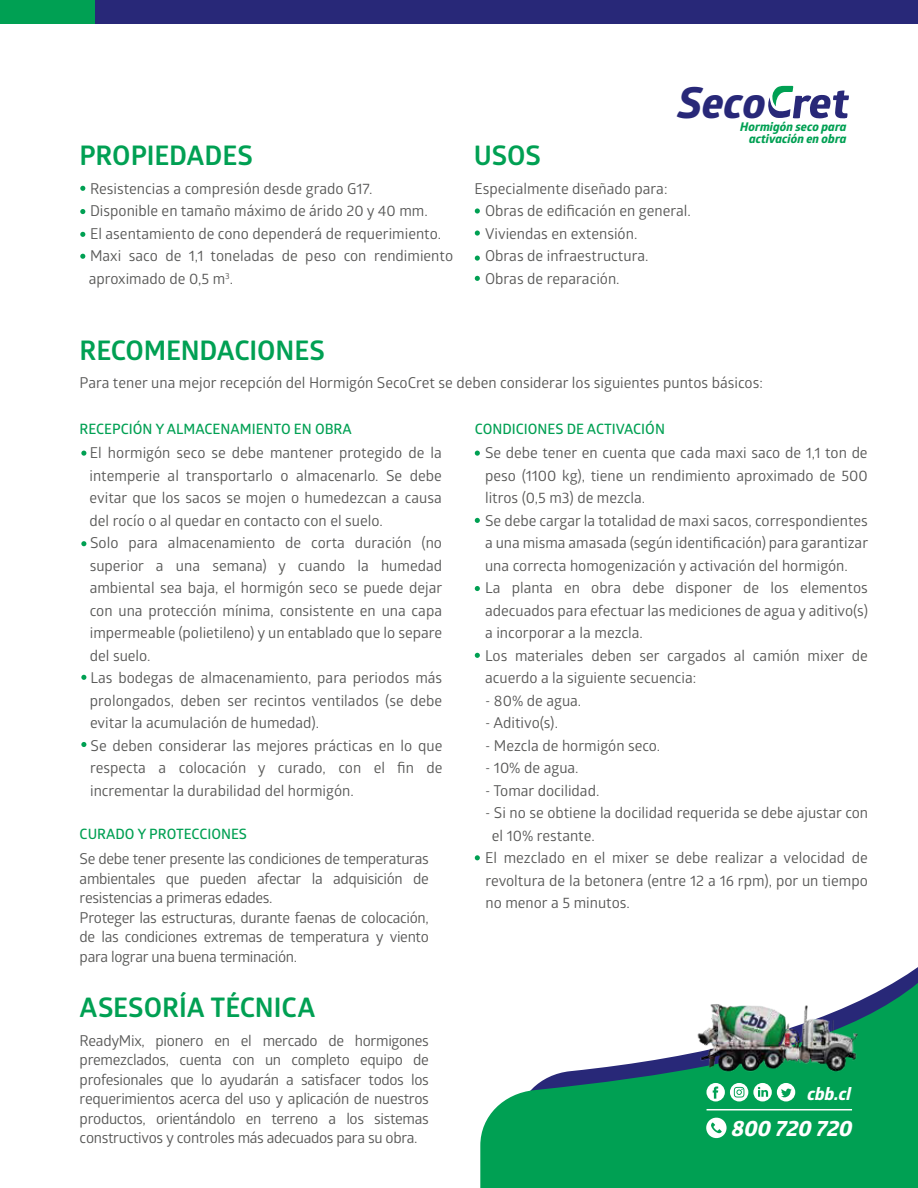
<style>
.page{position:relative;width:918px;height:1188px;background:#fff}
.page>*{position:absolute;margin:0;border:0;box-sizing:border-box;transform-origin:0 0}
.t1{font:italic 700 42.6px "Globerx";color:#282878}
.t2{font:700 27px "Glober";letter-spacing:-.005em;color:#00a053}
.t3{font:italic 700 21.9px "Globerx";color:#fff}
.t4{font:italic 700 17.4px "Globerx";color:#fff}
.t5{font:15px/22.5px "Glober";color:#575756}
.t6{font:15px/19.5px "Glober";letter-spacing:-.02em;color:#575756}
.t7{font:600 14.25px "Glober";color:#00a053}
.t8{font:italic 700 12px/12px "Globerx";color:#00a053;text-align:right}
</style>
<div class="page">
<svg style="left:475px;top:451px;width:5px;height:5px"></svg>
<svg style="left:475px;top:518px;width:5px;height:5px"></svg>
<svg style="left:475px;top:586px;width:5px;height:5px"></svg>
<svg style="left:475px;top:653px;width:5px;height:5px"></svg>
<svg style="left:475px;top:855px;width:5px;height:5px"></svg>
<svg style="left:80px;top:186px;width:5px;height:5px"></svg>
<svg style="left:80px;top:209px;width:5px;height:5px"></svg>
<svg style="left:80px;top:232px;width:5px;height:5px"></svg>
<svg style="left:80px;top:254px;width:5px;height:5px"></svg>
<svg style="left:475px;top:256px;width:5px;height:5px"></svg>
<svg style="left:475px;top:276px;width:5px;height:5px"></svg>
<svg style="left:475px;top:208px;width:5px;height:6px"></svg>
<svg style="left:475px;top:230px;width:5px;height:6px"></svg>
<svg style="left:81px;top:451px;width:5px;height:5px"></svg>
<svg style="left:81px;top:541px;width:5px;height:5px"></svg>
<svg style="left:81px;top:675px;width:5px;height:5px"></svg>
<svg style="left:81px;top:742px;width:5px;height:5px"></svg>
<svg style="left:768px;top:86px;width:81px;height:33px"></svg>
<div style="left:57px;top:0;width:861px;height:23px;background:#282878"></div>
<div style="left:0;top:0;width:94px;height:23px;background:#00a053"></div>
<svg style="left:480px;top:967px;width:438px;height:221px;fill:#00a053"></svg>
<img style="left:693px;top:991px;width:169px;height:91px">
<svg style="left:706px;top:1083px;width:89px;height:18px"></svg>
<svg style="left:705px;top:1117px;width:22px;height:22px"></svg>
<hr style="left:707px;top:1109px;width:145px;height:1px;background:#fff">
<h2 class="t2" style="left:79px;top:137px;width:175px">PROPIEDADES</h2>
<p class="t5" style="left:89px;top:177px;width:366px">Resistencias a compresión desde grado G17.<br>Disponible en tamaño máximo de árido 20 y 40 mm.<br>El asentamiento de cono dependerá de requerimiento.<br>Maxi saco de 1,1 toneladas de peso con rendimiento aproximado de 0,5 m<sup>3</sup>.</p>
<h2 class="t2" style="left:80px;top:331px;width:247px">RECOMENDACIONES</h2>
<h2 class="t2" style="left:474px;top:137px;width:69px">USOS</h2>
<h1 class="t1" style="left:678px;top:72px;width:90px">Seco</h1>
<p class="t8" style="left:740px;top:121px;width:108px">Hormigón seco para activación en obra</p>
<p class="t5" style="left:485px;top:177px;width:207px;text-indent:-11px">Especialmente diseñado para:<br>Obras de edificación en general.<br>Viviendas en extensión.<br>Obras de infraestructura.<br>Obras de reparación.</p>
<p class="t5" style="left:80px;top:371px;width:685px">Para tener una mejor recepción del Hormigón SecoCret se deben considerar los siguientes puntos básicos:</p>
<p class="t7" style="left:80px;top:419px;width:274px">RECEPCIÓN Y ALMACENAMIENTO EN OBRA</p>
<p class="t7" style="left:475px;top:419px;width:192px">CONDICIONES DE ACTIVACIÓN</p>
<p class="t5" style="left:90px;top:441px;width:354px">El hormigón seco se debe mantener protegido de la intemperie al transportarlo o almacenarlo. Se debe evitar que los sacos se mojen o humedezcan a causa del rocío o al quedar en contacto con el suelo.<br>Solo para almacenamiento de corta duración (no superior a una semana) y cuando la humedad ambiental sea baja, el hormigón seco se puede dejar con una protección mínima, consistente en una capa impermeable (polietileno) y un entablado que lo separe del suelo.<br>Las bodegas de almacenamiento, para periodos más prolongados, deben ser recintos ventilados (se debe evitar la acumulación de humedad).<br>Se deben considerar las mejores prácticas en lo que respecta a colocación y curado, con el fin de incrementar la durabilidad del hormigón.</p>
<p class="t7" style="left:80px;top:824px;width:169px">CURADO Y PROTECCIONES</p>
<p class="t6" style="left:80px;top:849px;width:351px">Se debe tener presente las condiciones de temperaturas ambientales que pueden afectar la adquisición de resistencias a primeras edades.<br>Proteger las estructuras, durante faenas de colocación, de las condiciones extremas de temperatura y viento para lograr una buena terminación.</p>
<h2 class="t2" style="left:80px;top:989px;width:237px">ASESORÍA TÉCNICA</h2>
<p class="t5" style="left:80px;top:1030px;width:351px;line-height:19.5px;text-align:justify">ReadyMix, pionero en el mercado de hormigones premezclados, cuenta con un completo equipo de profesionales que lo ayudarán a satisfacer todos los requerimientos acerca del uso y aplicación de nuestros productos, orientándolo en terreno a los sistemas constructivos y controles más adecuados para su obra.</p>
<p class="t5" style="left:485px;top:441px;width:385px">Se debe tener en cuenta que cada maxi saco de 1,1 ton de peso (1100 kg), tiene un rendimiento aproximado de 500 litros (0,5 m3) de mezcla.<br>Se debe cargar la totalidad de maxi sacos, correspondientes a una misma amasada (según identificación) para garantizar una correcta homogenización y activación del hormigón.<br>La planta en obra debe disponer de los elementos adecuados para efectuar las mediciones de agua y aditivo(s) a incorporar a la mezcla.<br>Los materiales deben ser cargados al camión mixer de acuerdo a la siguiente secuencia:</p>
<p class="t5" style="left:485px;top:689px;width:98px">- 80% de agua.</p>
<p class="t5" style="left:485px;top:711px;width:74px">- Aditivo(s).</p>
<p class="t5" style="left:485px;top:734px;width:177px">- Mezcla de hormigón seco.</p>
<p class="t5" style="left:485px;top:756px;width:95px">- 10% de agua.</p>
<p class="t5" style="left:485px;top:779px;width:116px">- Tomar docilidad.</p>
<p class="t5" style="left:485px;top:801px;width:385px">- Si no se obtiene la docilidad requerida se debe ajustar con</p>
<p class="t5" style="left:492px;top:824px;width:104px">el 10% restante.</p>
<p class="t5" style="left:485px;top:846px;width:384px">El mezclado en el mixer se debe realizar a velocidad de</p>
<p class="t5" style="left:485px;top:869px;width:384px">revoltura de la betonera (entre 12 a 16 rpm), por un tiempo</p>
<p class="t5" style="left:485px;top:891px;width:146px">no menor a 5 minutos.</p>
<p class="t4" style="left:807px;top:1081px;width:45px">cbb.cl</p>
<h3 class="t3" style="left:732px;top:1112px;width:123px">800 720 720</h3>
</div>
